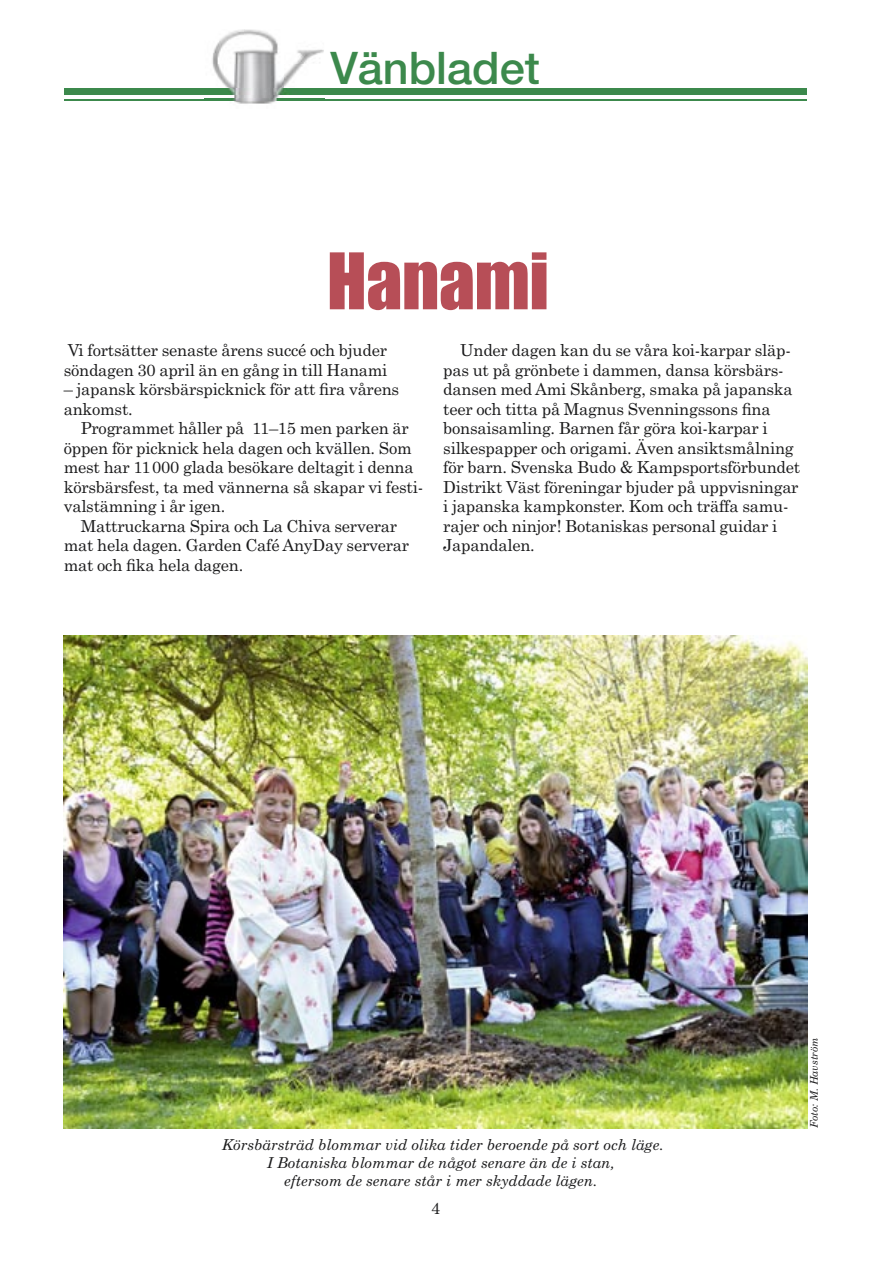
<style>
.page{position:relative;width:893px;height:1263px;background:#fff}
.page>*{position:absolute;margin:0;border:0;box-sizing:border-box;transform-origin:0 0}
.t1{font:72px "Impact";letter-spacing:-.01em;color:#b74e57}
.t2{font:500 45px "Helvetica Neue";color:#3c894c}
.t3{font:16.5px/19.5px "Century Schoolbook Std";letter-spacing:-.015em;color:#1a1a1b}
.t4{font:italic 15px/18px "Century Schoolbook Std";color:#1a1a1b;text-align:center}
.t5{font:italic 10.5px "Century Schoolbook Std";color:#1a1a1b}
</style>
<div class="page">
<img style="left:64px;top:635px;width:744px;height:493px">
<div style="left:64px;top:89px;width:742px;height:6px;background:#3c894c"></div>
<hr style="left:64px;top:99px;width:742px;height:2px;background:#3c894c">
<img style="left:205px;top:29px;width:119px;height:75px">
<img style="left:205px;top:89px;width:119px;height:6px">
<h2 class="t2" style="left:330px;top:42px;width:211px">Vänbladet</h2>
<h1 class="t1" style="left:327px;top:225px;width:224px">Hanami</h1>
<p class="t3" style="left:443px;top:340px;width:358px;text-indent:17px">Under dagen kan du se våra koi-karpar släp&shy;pas ut på grönbete i dammen, dansa körsbärs&shy;dansen med Ami Skånberg, smaka på japanska teer och titta på Magnus Svenningssons fina bonsaisamling. Barnen får göra koi-karpar i silkespapper och origami. Även ansiktsmålning för barn. Svenska Budo &amp; Kampsportsförbundet Distrikt Väst föreningar bjuder på uppvisningar i japanska kampkonster. Kom och träffa samu&shy;rajer och ninjor ! Botaniskas personal guidar i Japandalen.</p>
<p class="t3" style="left:64px;top:340px;width:325px">Vi fortsätter senaste årens succé och bjuder söndagen 30 april än en gång in till Hanami</p>
<p class="t3" style="left:64px;top:379px;width:337px">– japansk körsbärspicknick för att fira vårens ankomst.</p>
<p class="t3" style="left:81px;top:418px;width:330px">Programmet håller på 11–15 men parken är</p>
<p class="t3" style="left:64px;top:438px;width:349px">öppen för picknick hela dagen och kvällen. Som</p>
<p class="t3" style="left:64px;top:457px;width:351px">mest har 11 000 glada besökare deltagit i denna</p>
<p class="t3" style="left:64px;top:477px;width:361px">körsbärsfest, ta med vännerna så skapar vi festi-</p>
<p class="t3" style="left:64px;top:496px;width:163px">valstämning i år igen.</p>
<p class="t3" style="left:81px;top:516px;width:318px">Mattruckarna Spira och La Chiva serverar</p>
<p class="t3" style="left:64px;top:535px;width:347px">mat hela dagen. Garden Café AnyDay serverar</p>
<p class="t3" style="left:64px;top:555px;width:181px">mat och fika hela dagen.</p>
<p class="t4" style="left:222px;top:1135px;width:443px">Körsbärsträd blommar vid olika tider beroende på sort och läge.<br>I Botaniska blommar de något senare än de i stan,<br>eftersom de senare står i mer skyddade lägen.</p>
<p class="t3" style="left:431px;top:1198px;width:11px">4</p>
<p class="t5" style="left:807px;top:1128px;width:92px;rotate:-90deg">Foto: M. Havström</p>
</div>
